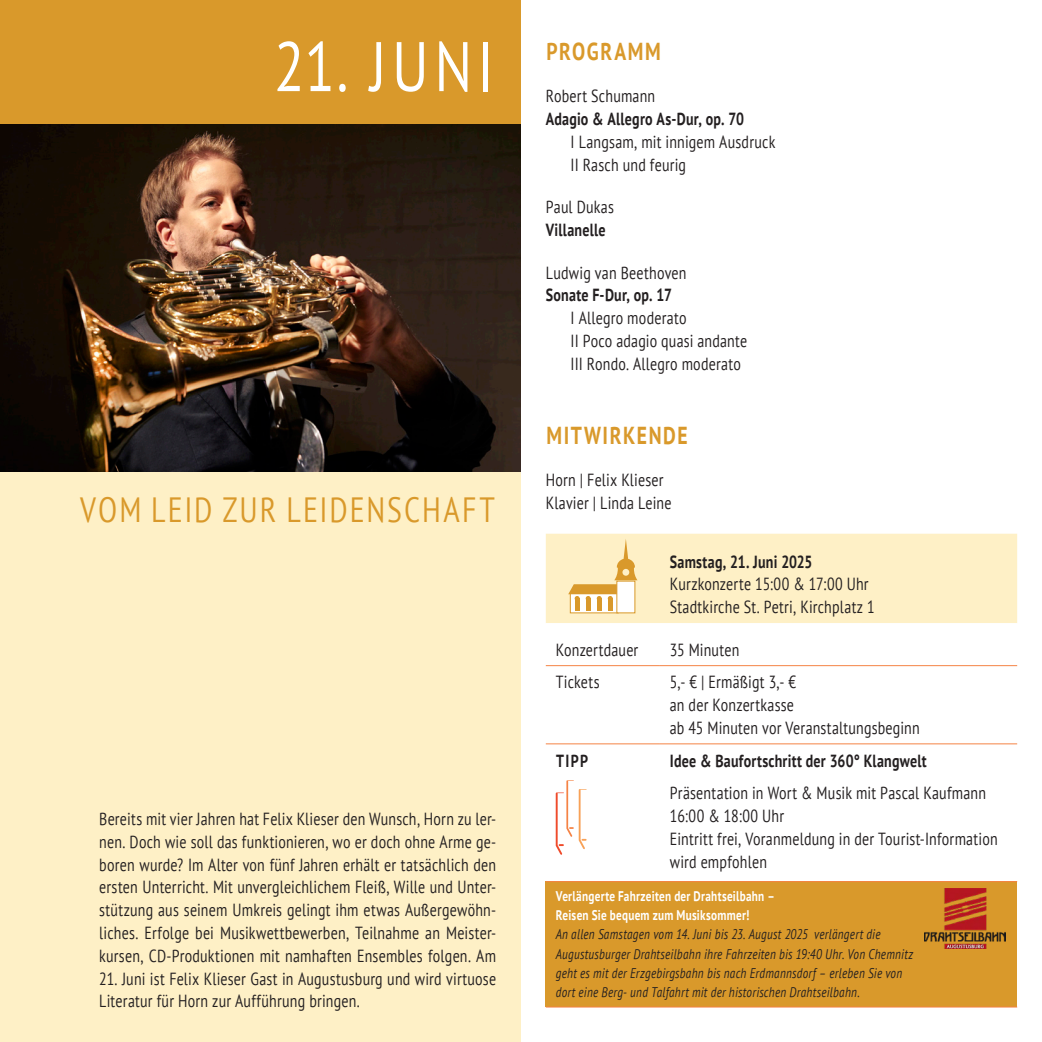
<style>
.page{position:relative;width:1042px;height:1042px;background:#fff}
.page>*{position:absolute;margin:0;border:0;box-sizing:border-box;transform-origin:0 0}
.t1{font:70px "PT Sans";letter-spacing:.1em;color:#fff;scale:.8 1}
.Konzert{font:35px "PT Sans";letter-spacing:.075em;color:#d9992b;scale:.8 1}
.subline_programm_rechte_seite{font:700 24.5px "PT Sans";letter-spacing:.08em;color:#d9992b;scale:.8 1}
.copytext_block{font:17.5px/22.8px "PT Sans";letter-spacing:.015em;color:#231f20;text-align:justify;scale:.8 1}
.copytext_links{font:17.5px/22.8px "PT Sans";letter-spacing:.015em;color:#231f20;scale:.8 1}
.copytext_programm{font:17.5px "PT Sans";letter-spacing:.015em;color:#231f20;scale:.8 1}
.veranstaltungsdetails{font:17.5px/22.8px "PT Sans";letter-spacing:.015em;color:#231f20;scale:.8 1}
.copytext_programm-2{font:700 17.5px/22.8px "PT Sans";letter-spacing:.015em;color:#231f20;scale:.8 1}
.copytext_links-2{font:700 17.5px "PT Sans";letter-spacing:.015em;color:#231f20;scale:.8 1}
.copytext_rechts{font:17.5px/22.8px "PT Sans";letter-spacing:.015em;color:#231f20;scale:.8 1}
.copytext_links-3{font:italic 14px/19.2px "PT Sans";letter-spacing:.025em;color:#231f20;scale:.8 1}
.copytext_links-4{font:700 14px/19.2px "PT Sans";letter-spacing:.025em;color:#fff;scale:.8 1}
.s1{font-weight:400}
.s2{font-weight:700}
</style>
<div class="page">
<div style="left:0;top:0;width:521px;height:1042px;background:#fef0c6"></div>
<div style="left:0;top:0;width:521px;height:124px;background:#d9992b"></div>
<hr style="left:546px;top:665px;width:114px;height:1px;background:#f58345">
<hr style="left:660px;top:665px;width:357px;height:1px;background:#f58345">
<hr style="left:546px;top:743px;width:114px;height:1px;background:#f58345">
<hr style="left:660px;top:743px;width:357px;height:1px;background:#f58345">
<div style="left:546px;top:534px;width:471px;height:89px;background:#fef0c6"></div>
<svg style="left:556px;top:780px;width:31px;height:75px"></svg>
<img style="left:0;top:124px;width:521px;height:347px">
<div style="left:546px;top:881px;width:471px;height:126px;background:#d9992b"></div>
<hr style="left:546px;top:881px;width:471px;height:1px;background:#f58345">
<hr style="left:546px;top:1006px;width:471px;height:1px;background:#f58345">
<img style="left:925px;top:889px;width:80px;height:59px">
<p class="t1" style="left:274px;top:22px;width:276px">21. JUNI</p>
<p class="subline_programm_rechte_seite" style="left:546px;top:35px;width:144px">PROGRAMM</p>
<p class="copytext_programm" style="left:546px;top:85px;width:138px">Robert Schumann</p>
<p class="copytext_programm-2" style="left:546px;top:107px;width:249px">Adagio &amp; Allegro As-Dur, op. 70</p>
<p class="copytext_programm" style="left:570px;top:130px;width:257px">I Langsam, mit innigem Ausdruck</p>
<p class="copytext_programm" style="left:570px;top:153px;width:146px">II Rasch und feurig</p>
<p class="copytext_programm-2" style="left:546px;top:195px;width:87px"><span class="s1">Paul Dukas<br></span>Villanelle</p>
<p class="copytext_programm" style="left:546px;top:261px;width:177px">Ludwig van Beethoven</p>
<p class="copytext_programm-2" style="left:546px;top:283px;width:159px">Sonate F-Dur, op. 17</p>
<p class="copytext_programm" style="left:570px;top:307px;width:146px">I Allegro moderato</p>
<p class="copytext_programm" style="left:570px;top:329px;width:222px">II Poco adagio quasi andante</p>
<p class="copytext_programm" style="left:570px;top:352px;width:214px">III Rondo. Allegro moderato</p>
<p class="Konzert" style="left:80px;top:487px;width:520px">VOM LEID ZUR LEIDENSCHAFT</p>
<p class="copytext_block" style="left:99px;top:807px;width:498px">Bereits mit vier Jahren hat Felix Klieser den Wunsch, Horn zu ler&shy;nen. Doch wie soll das funktionieren, wo er doch ohne Arme ge&shy;boren wurde? Im Alter von fünf Jahren erhält er tatsächlich den ersten Unterricht. Mit unvergleichlichem Fleiß, Wille und Unter&shy;stützung aus seinem Umkreis gelingt ihm etwas Außergewöhn&shy;liches. Erfolge bei Musikwettbewerben, Teilnahme an Meister&shy;kursen, CD-Produktionen mit namhaften Ensembles folgen. Am</p>
<p class="copytext_block" style="left:99px;top:966px;width:498px">21. Juni ist Felix Klieser Gast in Augustusburg und wird virtuose<br>Literatur für Horn zur Aufführung bringen.</p>
<p class="subline_programm_rechte_seite" style="left:546px;top:419px;width:178px">MITWIRKENDE</p>
<p class="copytext_rechts" style="left:546px;top:468px;width:159px">Horn | Felix Klieser<br>Klavier | Linda Leine</p>
<p class="veranstaltungsdetails" style="left:670px;top:550px;width:258px"><span class="s2">Samstag, 21. Juni 2025<br></span>Kurzkonzerte 15:00 &amp; 17:00 Uhr<br>Stadtkirche St. Petri, Kirchplatz 1</p>
<p class="copytext_links" style="left:556px;top:638px;width:105px">Konzertdauer</p>
<p class="copytext_links" style="left:670px;top:638px;width:88px">35 Minuten</p>
<p class="copytext_links" style="left:556px;top:670px;width:56px">Tickets</p>
<p class="copytext_links" style="left:670px;top:670px;width:314px">5,- € | Ermäßigt 3,- €<br>an der Konzertkasse<br>ab 45 Minuten vor Veranstaltungsbeginn</p>
<p class="copytext_links-2" style="left:556px;top:749px;width:41px">TIPP</p>
<p class="copytext_links-2" style="left:670px;top:749px;width:322px">Idee &amp; Baufortschritt der 360° Klangwelt</p>
<p class="copytext_links" style="left:670px;top:781px;width:411px">Präsentation in Wort &amp; Musik mit Pascal Kaufmann 16:00 &amp; 18:00 Uhr<br>Eintritt frei, Voranmeldung in der Tourist-Information wird empfohlen</p>
<p class="copytext_links-4" style="left:556px;top:886px;width:275px">Verlängerte Fahrzeiten der Drahtseilbahn –<br>Reisen Sie bequem zum Musiksommer!</p>
<p class="copytext_links-3" style="left:556px;top:924px;width:448px">An allen Samstagen vom 14. Juni bis 23. August 2025 verlängert die Augustusburger Drahtseilbahn ihre Fahrzeiten bis 19:40 Uhr. Von Chemnitz geht es mit der Erzgebirgsbahn bis nach Erdmannsdorf – erleben Sie von dort eine Berg- und Talfahrt mit der historischen Drahtseilbahn.</p>
</div>
